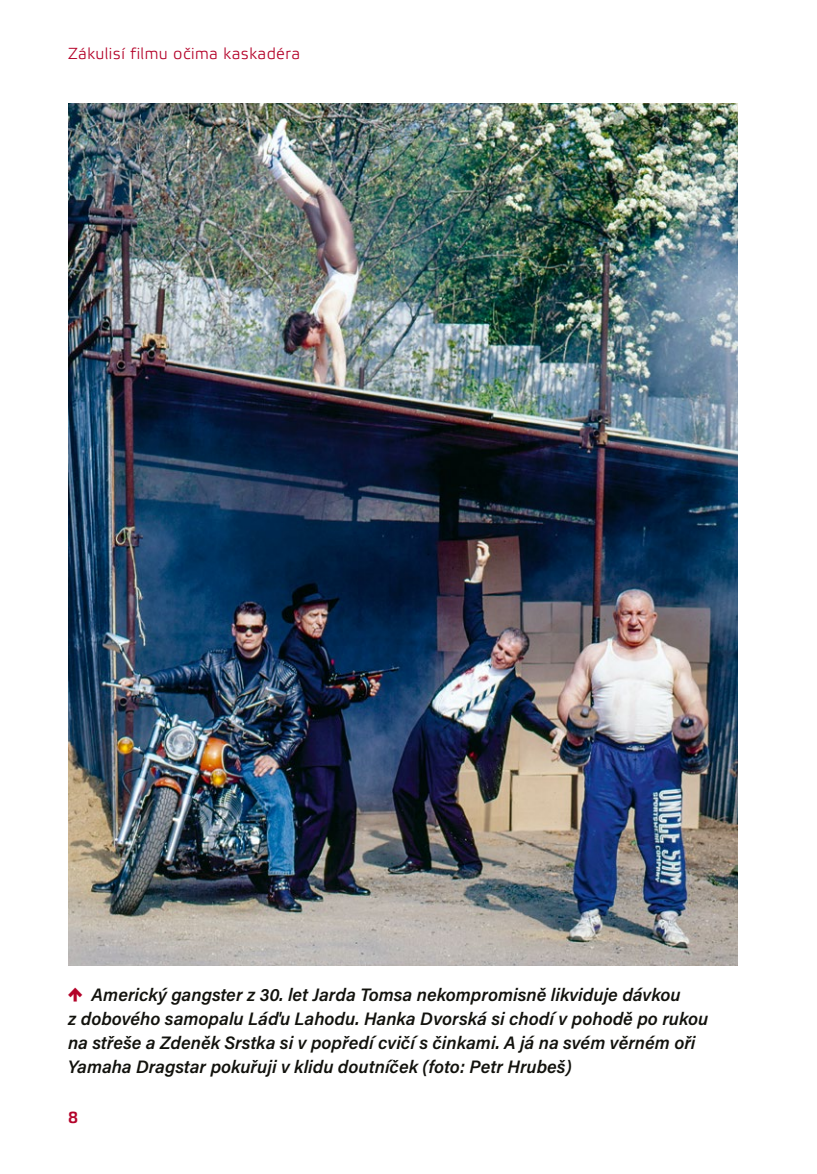
<style>
.page{position:relative;width:817px;height:1174px;background:#fff}
.page>*{position:absolute;margin:0;border:0;box-sizing:border-box;transform-origin:0 0}
.KASK_popisek{font:italic 600 18px/24px "Acumin Pro";color:#12120d}
.t1{font:16px "Elektra Light Pro";letter-spacing:.03em;color:#b40229}
.t2{font:16px "Elektra Medium Pro";color:#b40229}
.s1{font-family:"Elektra Medium Pro";font-weight:700;font-style:normal;color:#b40229}
</style>
<div class="page">
<img style="left:68px;top:103px;width:669px;height:862px">
<p class="t1" style="left:68px;top:45px;width:233px">Zákulisí filmu očima kaskadéra</p>
<p class="KASK_popisek" style="left:68px;top:981px;width:641px"><span class="s1">↑</span> Americký gangster z 30. let Jarda Tomsa nekompromisně likviduje dávkou<br>z dobového samopalu Láďu Lahodu. Hanka Dvorská si chodí v pohodě po rukou na střeše a Zdeněk Srstka si v popředí cvičí s činkami. A já na svém věrném oři Yamaha Dragstar pokuřuji v klidu doutníček (foto: Petr Hrubeš)</p>
<p class="t2" style="left:68px;top:1109px;width:12px">8</p>
</div>
